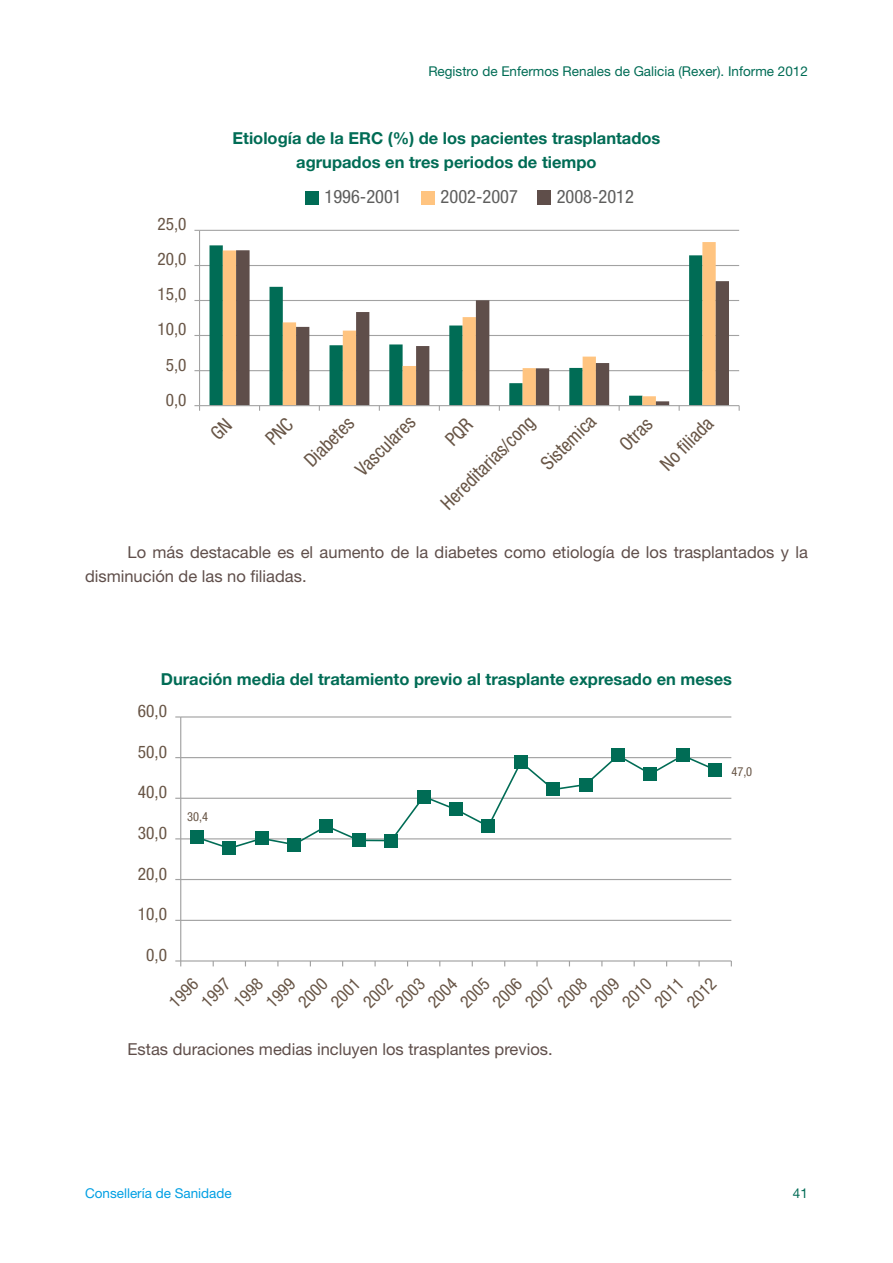
<style>
.page{position:relative;width:893px;height:1263px;background:#fff}
.page>*{position:absolute;margin:0;border:0;box-sizing:border-box;transform-origin:0 0}
.t1{font:condensed 19.05px "Helvetica Neue LT Std";color:#685546}
.t2{font:condensed 18.45px "Helvetica Neue LT Std";color:#5e5e5d}
.t3{font:condensed 17.4px "Helvetica Neue LT Std";color:#685546}
.t4{font:condensed 17.25px "Helvetica Neue LT Std";color:#685546}
.t5{font:16.5px/24px "Helvetica Neue LT Std";color:#5f4e4a}
.t6{font:700 16.5px/24px "Helvetica Neue LT Std";color:#006c55;text-align:center}
.t7{font:13.5px "Helvetica Neue LT Std";color:#006c55}
.t8{font:13.5px "Helvetica Neue LT Std";color:#009fe3}
.t9{font:condensed 12.45px "Helvetica Neue LT Std";color:#685546}
</style>
<div class="page">
<hr style="left:200px;top:370px;width:539px;height:1px;background:#a2a2a2">
<hr style="left:200px;top:335px;width:539px;height:1px;background:#a2a2a2">
<hr style="left:200px;top:300px;width:539px;height:1px;background:#a2a2a2">
<hr style="left:200px;top:265px;width:539px;height:1px;background:#a2a2a2">
<hr style="left:200px;top:230px;width:539px;height:1px;background:#a2a2a2">
<svg style="left:209px;top:245px;width:14px;height:160px;background:#10745d"></svg>
<svg style="left:223px;top:242px;width:493px;height:163px"></svg>
<svg style="left:236px;top:250px;width:493px;height:155px"></svg>
<hr style="left:199px;top:230px;width:1px;height:176px;background:#a2a2a2">
<hr style="left:200px;top:405px;width:539px;height:1px;background:#a2a2a2">
<svg style="left:194px;top:405px;width:6px;height:6px"></svg>
<div style="left:305px;top:191px;width:14px;height:13px;background:#006c55"></div>
<div style="left:421px;top:191px;width:14px;height:13px;background:#ffc480"></div>
<div style="left:537px;top:190px;width:14px;height:15px;background:#5f4e4a"></div>
<hr style="left:181px;top:920px;width:550px;height:1px;background:#a2a2a2">
<hr style="left:181px;top:879px;width:550px;height:1px;background:#a2a2a2">
<hr style="left:181px;top:838px;width:550px;height:1px;background:#a2a2a2">
<hr style="left:181px;top:798px;width:550px;height:1px;background:#a2a2a2">
<hr style="left:181px;top:757px;width:550px;height:1px;background:#a2a2a2">
<hr style="left:181px;top:716px;width:550px;height:1px;background:#a2a2a2">
<hr style="left:180px;top:717px;width:1px;height:244px;background:#a2a2a2">
<hr style="left:181px;top:960px;width:550px;height:1px;background:#a2a2a2">
<svg style="left:175px;top:960px;width:6px;height:6px"></svg>
<svg style="left:195px;top:758px;width:522px;height:90px"></svg>
<div style="left:190px;top:830px;width:14px;height:14px;background:#006c55"></div>
<div style="left:222px;top:841px;width:14px;height:14px;background:#006c55"></div>
<div style="left:255px;top:831px;width:13px;height:14px;background:#006c55"></div>
<div style="left:287px;top:838px;width:14px;height:13px;background:#006c55"></div>
<div style="left:320px;top:819px;width:13px;height:14px;background:#006c55"></div>
<div style="left:352px;top:833px;width:14px;height:14px;background:#006c55"></div>
<div style="left:384px;top:834px;width:14px;height:13px;background:#006c55"></div>
<div style="left:417px;top:790px;width:13px;height:13px;background:#006c55"></div>
<div style="left:449px;top:802px;width:14px;height:14px;background:#006c55"></div>
<div style="left:481px;top:819px;width:14px;height:14px;background:#006c55"></div>
<div style="left:514px;top:755px;width:14px;height:14px;background:#006c55"></div>
<div style="left:546px;top:782px;width:14px;height:14px;background:#006c55"></div>
<div style="left:579px;top:778px;width:13px;height:13px;background:#006c55"></div>
<div style="left:611px;top:748px;width:14px;height:14px;background:#006c55"></div>
<div style="left:643px;top:767px;width:14px;height:13px;background:#006c55"></div>
<div style="left:676px;top:748px;width:14px;height:14px;background:#006c55"></div>
<div style="left:708px;top:763px;width:14px;height:13px;background:#006c55"></div>
<svg style="left:259px;top:406px;width:36px;height:5px"></svg>
<p class="t7" style="left:428px;top:63px;width:381px">Registro de Enfermos Renales de Galicia (Rexer). Informe 2012</p>
<p class="t6" style="left:232px;top:125px;width:429px">Etiología de la ERC (%) de los pacientes trasplantados agrupados en tres periodos de tiempo</p>
<p class="t4" style="left:158px;top:214px;width:30px">25,0</p>
<p class="t4" style="left:158px;top:249px;width:30px">20,0</p>
<p class="t4" style="left:158px;top:284px;width:30px">15,0</p>
<p class="t4" style="left:158px;top:319px;width:30px">10,0</p>
<p class="t4" style="left:166px;top:354px;width:22px">5,0</p>
<p class="t4" style="left:166px;top:389px;width:22px">0,0</p>
<p class="t2" style="left:325px;top:186px;width:79px">1996-2001</p>
<p class="t2" style="left:441px;top:186px;width:79px">2002-2007</p>
<p class="t2" style="left:557px;top:186px;width:79px">2008-2012</p>
<p class="t1" style="left:300px;top:456px;width:63px;rotate:-45deg">Diabetes</p>
<p class="t1" style="left:351px;top:464px;width:77px;rotate:-45deg">Vasculares</p>
<p class="t1" style="left:436px;top:499px;width:125px;rotate:-45deg">Hereditarias/cong</p>
<p class="t1" style="left:536px;top:459px;width:70px;rotate:-45deg">Sistemica</p>
<p class="t1" style="left:615px;top:440px;width:39px;rotate:-45deg">Otras</p>
<p class="t1" style="left:656px;top:459px;width:67px;rotate:-45deg">No liada</p>
<p class="t5" style="left:85px;top:540px;width:724px;text-indent:43px">Lo más destacable es el aumento de la diabetes como etiología de los trasplantados y la disminución de las no filiadas.</p>
<p class="t6" style="left:161px;top:667px;width:573px">Duración media del tratamiento previo al trasplante expresado en meses</p>
<p class="t3" style="left:138px;top:701px;width:31px">60,0</p>
<p class="t3" style="left:138px;top:741px;width:31px">50,0</p>
<p class="t3" style="left:138px;top:782px;width:31px">40,0</p>
<p class="t3" style="left:138px;top:823px;width:31px">30,0</p>
<p class="t3" style="left:138px;top:863px;width:31px">20,0</p>
<p class="t3" style="left:138px;top:904px;width:31px">10,0</p>
<p class="t3" style="left:146px;top:945px;width:22px">0,0</p>
<p class="t9" style="left:187px;top:809px;width:22px">30,4</p>
<p class="t3" style="left:165px;top:997px;width:35px;rotate:-45deg">1996</p>
<p class="t3" style="left:197px;top:997px;width:35px;rotate:-45deg">1997</p>
<p class="t3" style="left:229px;top:997px;width:35px;rotate:-45deg">1998</p>
<p class="t3" style="left:262px;top:997px;width:35px;rotate:-45deg">1999</p>
<p class="t3" style="left:294px;top:997px;width:35px;rotate:-45deg">2000</p>
<p class="t3" style="left:327px;top:997px;width:35px;rotate:-45deg">2001</p>
<p class="t3" style="left:359px;top:997px;width:35px;rotate:-45deg">2002</p>
<p class="t3" style="left:391px;top:997px;width:35px;rotate:-45deg">2003</p>
<p class="t3" style="left:424px;top:997px;width:35px;rotate:-45deg">2004</p>
<p class="t3" style="left:456px;top:997px;width:35px;rotate:-45deg">2005</p>
<p class="t3" style="left:488px;top:997px;width:35px;rotate:-45deg">2006</p>
<p class="t3" style="left:521px;top:997px;width:35px;rotate:-45deg">2007</p>
<p class="t3" style="left:553px;top:997px;width:35px;rotate:-45deg">2008</p>
<p class="t3" style="left:586px;top:997px;width:35px;rotate:-45deg">2009</p>
<p class="t3" style="left:618px;top:997px;width:35px;rotate:-45deg">2010</p>
<p class="t3" style="left:650px;top:997px;width:35px;rotate:-45deg">2011</p>
<p class="t3" style="left:683px;top:997px;width:35px;rotate:-45deg">2012</p>
<p class="t5" style="left:128px;top:1036px;width:427px">Estas duraciones medias incluyen los trasplantes previos.</p>
<p class="t9" style="left:731px;top:764px;width:22px">47,0</p>
<p class="t8" style="left:85px;top:1185px;width:148px">Consellería de Sanidade</p>
<p class="t7" style="left:793px;top:1185px;width:17px">41</p>
</div>
